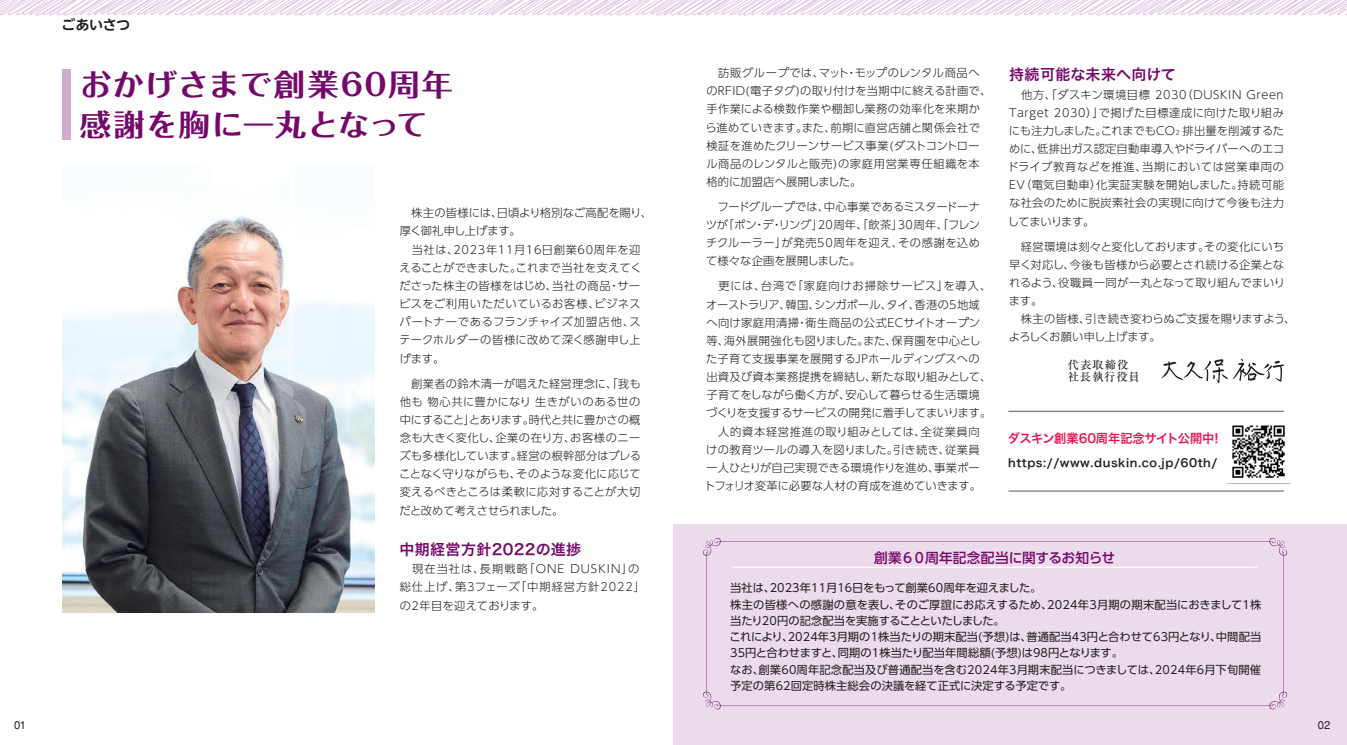
<style>
.page{position:relative;width:1347px;height:745px;background:#fff}
.page>*{position:absolute;margin:0;border:0;box-sizing:border-box;transform-origin:0 0}
.t1{font:700 30px/40px "Folk";letter-spacing:.045em;color:#75096b;scale:1.05 1}
.t2{font:15px "Hira Kaku Pro W6";letter-spacing:.025em;color:#75096b}
.t3{font:500 13.75px "UD Shin Go Pro";letter-spacing:-.015em;color:#75096b}
.t4{font:700 13.75px "UD Shin M Go Pro De";letter-spacing:-.01em;color:#231f20}
.t5{font:12.5px "Hira Kaku Pro W6";letter-spacing:-.01em;color:#ed1450}
.t6{font:300 11.25px/18.1px "UD Shin Go Pro";letter-spacing:.02em;color:#231f20}
.t7{font:11.25px/16.2px "UD Shin Go Pro";letter-spacing:.01em;color:#231f20}
.t8{font:300 11.25px/18.1px "UD Shin Go Pro";letter-spacing:.085em;color:#231f20}
.t9{font:11.25px "Hira Kaku Pro W6";letter-spacing:.05em;color:#231f20}
.t10{font:500 11.25px/12.5px "Ryumin";letter-spacing:.08em;color:#231f20}
.t11{font:500 11.25px "Gothic BBB";color:#231f20}
.s1{font-size:6.5px}
</style>
<div class="page">
<hr style="left:1008px;top:410px;width:276px;height:1px;background:#57585a">
<hr style="left:1008px;top:490px;width:276px;height:1px;background:#57585a">
<img style="left:1232px;top:425px;width:53px;height:53px">
<div style="left:673px;top:524px;width:673px;height:220px;background:#ebdbeb"></div>
<div style="left:62px;top:69px;width:8px;height:71px;background:#d2acd0"></div>
<svg style="left:0;top:0;width:1346px;height:16px"></svg>
<svg style="left:1161px;top:358px;width:122px;height:25px"></svg>
<img style="left:63px;top:214px;width:311px;height:398px">
<svg style="left:703px;top:538px;width:584px;height:171px"></svg>
<p class="t4" style="left:61px;top:14px;width:70px">ごあいさつ</p>
<h1 class="t1" style="left:80px;top:62px;width:357px">おかげさまで創業60周年感謝を胸に一丸となって</h1>
<p class="t6" style="left:399px;top:203px;width:254px">　株主の皆様には、日頃より格別なご高配を賜り、厚く御礼申し上げます。<br>　当社は、2023年11月16日創業60周年を迎えることができました。これまで当社を支えてくださった株主の皆様をはじめ、当社の商品・サービスをご利用いただいているお客様、ビジネスパートナーであるフランチャイズ加盟店他、ステークホルダーの皆様に改めて深く感謝申し上げます。</p>
<p class="t6" style="left:399px;top:373px;width:243px;text-align:justify">　創業者の鈴木清一が唱えた経営理念に、「我も他も 物心共に豊かになり 生きがいのある世の中にすること」とあります。時代と共に豊かさの概念も大きく変化し、企業の在り方、お客様のニーズも多様化しています。経営の根幹部分はブレることなく守りながらも、そのような変化に応じて変えるべきところは柔軟に応対することが大切だと改めて考えさせられました。</p>
<h2 class="t2" style="left:399px;top:535px;width:183px">中期経営方針2022の進捗</h2>
<p class="t8" style="left:400px;top:559px;width:247px">　現在当社は、長期戦略「ONE DUSKIN」の総仕上げ、第3フェーズ「中期経営方針2022」の2年目を迎えております。</p>
<p class="t6" style="left:705px;top:63px;width:287px">　訪販グループでは、マット・モップのレンタル商品へのRFID(電子タグ)の取り付けを当期中に終える計画で、手作業による検数作業や棚卸し業務の効率化を来期から進めていきます。また、前期に直営店舗と関係会社で検証を進めたクリーンサービス事業(ダストコントロール商品のレンタルと販売)の家庭用営業専任組織を本格的に加盟店へ展開しました。</p>
<p class="t6" style="left:706px;top:197px;width:276px;text-align:justify">　フードグループでは、中心事業であるミスタードーナツが「ポン・デ・リング」20周年、「飲茶」30周年、「フレンチクルーラー」が発売50周年を迎え、その感謝を込めて様々な企画を展開しました。</p>
<p class="t6" style="left:704px;top:276px;width:288px">　更には、台湾で「家庭向けお掃除サービス」を導入、オーストラリア、韓国、シンガポール、タイ、香港の5地域へ向け家庭用清掃・衛生商品の公式ECサイトオープン等、海外展開強化も図りました。また、保育園を中心とした子育て支援事業を展開するＪＰホールディングスへの出資及び資本業務提携を締結し、新たな取り組みとして、子育てをしながら働く方が、安心して暮らせる生活環境づくりを支援するサービスの開発に着手してまいります。　人的資本経営推進の取り組みとしては、全従業員向けの教育ツールの導入を図りました。引き続き、従業員一人ひとりが自己実現できる環境作りを進め、事業ポートフォリオ変革に必要な人材の育成を進めていきます。</p>
<h2 class="t2" style="left:1009px;top:61px;width:168px">持続可能な未来へ向けて</h2>
<p class="t6" style="left:1007px;top:85px;width:278px;text-align:justify">　他方、「ダスキン環境目標 2030（DUSKIN Green Target 2030）」で掲げた目標達成に向けた取り組みにも注力しました。これまでもCO<span class="s1">2</span> 排出量を削減するために、低排出ガス認定自動車導入やドライバーへのエコドライブ教育などを推進、当期においては営業車両のEV（電気自動車）化実証実験を開始しました。持続可能な社会のために脱炭素社会の実現に向けて今後も注力してまいります。</p>
<p class="t6" style="left:1008px;top:237px;width:288px">　経営環境は刻々と変化しております。その変化にいち早く対応し、今後も皆様から必要とされ続ける企業となれるよう、役職員一同が一丸となって取り組んでまいります。<br>　株主の皆様、引き続き変わらぬご支援を賜りますよう、よろしくお願い申し上げます。</p>
<p class="t10" style="left:1068px;top:357px;width:73px">代表取締役社長執行役員</p>
<p class="t5" style="left:1007px;top:426px;width:212px">ダスキン創業60周年記念サイト公開中!</p>
<p class="t9" style="left:1008px;top:452px;width:211px">https://www.duskin.co.jp/60th/</p>
<p class="t3" style="left:874px;top:546px;width:242px">創業６０周年記念配当に関するお知らせ</p>
<p class="t7" style="left:729px;top:579px;width:533px">当社は、2023年11月16日をもって創業60周年を迎えました。<br>株主の皆様への感謝の意を表し、そのご厚誼にお応えするため、2024年3月期の期末配当におきまして1株当たり20円の記念配当を実施することといたしました。<br>これにより、2024年3月期の1株当たりの期末配当(予想)は、普通配当43円と合わせて63円となり、中間配当35円と合わせますと、同期の1株当たり配当年間総額(予想)は98円となります。<br>なお、創業60周年記念配当及び普通配当を含む2024年3月期末配当につきましては、2024年6月下旬開催予定の第62回定時株主総会の決議を経て正式に決定する予定です。</p>
<p class="t11" style="left:14px;top:717px;width:14px">01</p>
<p class="t11" style="left:1317px;top:717px;width:14px">02</p>
</div>
